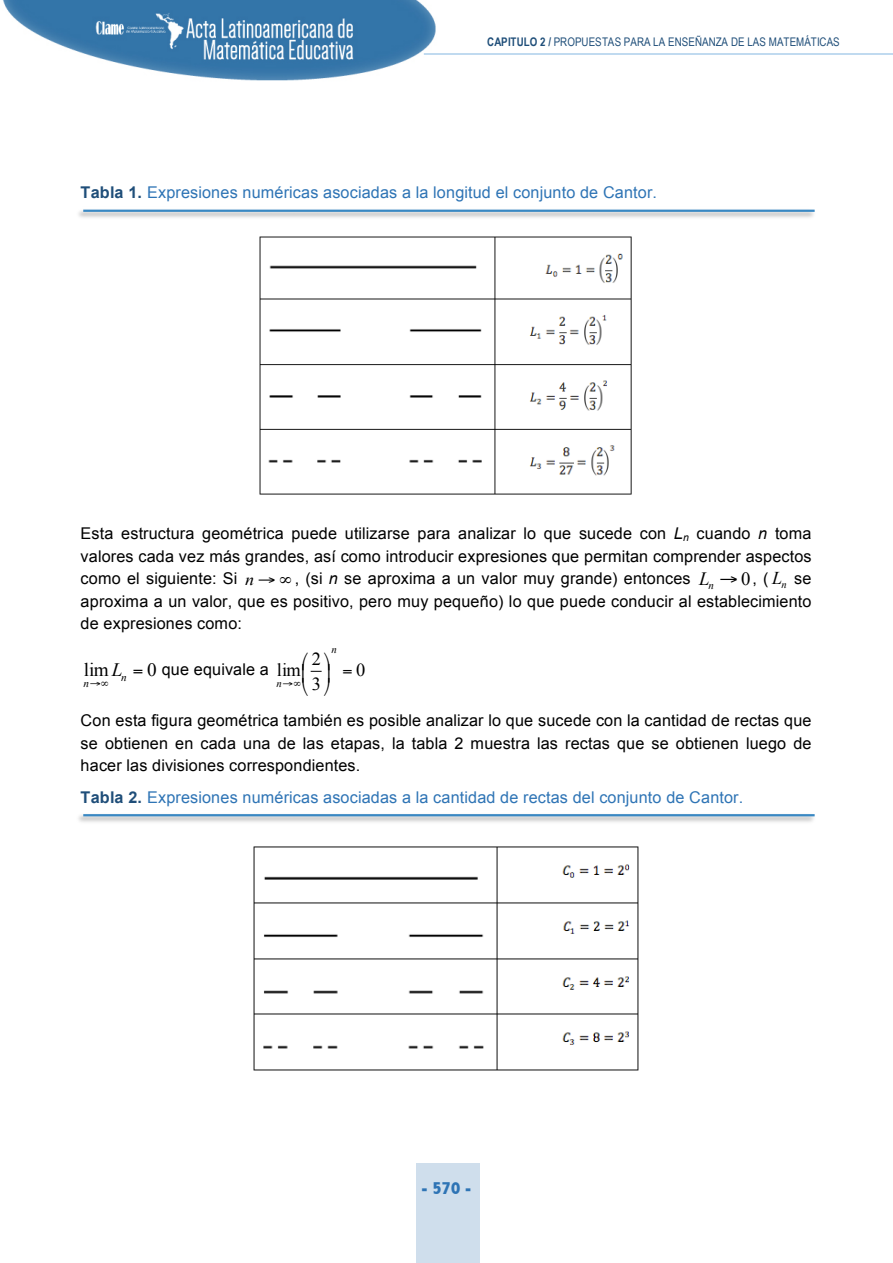
<style>
.page{position:relative;width:893px;height:1263px;background:#fff}
.page>*{position:absolute;margin:0;border:0;box-sizing:border-box;transform-origin:0 0}
.t1{font:18.9px "Times New Roman";color:#000}
.t2{font:italic 18.75px "Times New Roman";color:#000}
.t3{font:18.3px "Times New Roman";color:#000}
.t4{font:800 condensed 18px "Abadi";color:#2e74b5}
.t5{font:16.2px/22.5px "Arial";letter-spacing:.01em;color:#000;text-align:justify}
.t6{font:16.2px "Arial";letter-spacing:.01em;color:#2e74b5}
.t7{font:11.85px "Arial Narrow";letter-spacing:.005em;color:#1f4e79}
.t8{font:italic 11.1px "Times New Roman";color:#000}
.t9{font:italic 10.8px "Times New Roman";color:#000}
.s1{font-weight:700}
.s2{font-weight:700;color:#1f4e79}
.s3{font-style:italic}
.s4{font-family:"Times New Roman";font-style:italic;font-size:16.5px}
.s5{font-style:normal}
.s6{font-family:"Times New Roman";font-style:italic;font-size:18px}
</style>
<div class="page">
<div style="left:416px;top:1163px;width:64px;height:100px;background:#cfdeec"></div>
<img style="left:3px;top:0;width:433px;height:81px">
<hr style="left:424px;top:53px;width:468px;height:2px;background:#acceeb">
<img style="left:453px;top:53px;width:397px;height:2px">
<img style="left:259px;top:236px;width:373px;height:259px">
<img style="left:253px;top:846px;width:386px;height:225px">
<hr style="left:83px;top:210px;width:732px;height:2px;background:#3988c3">
<hr style="left:83px;top:814px;width:732px;height:2px;background:#3988c3">
<svg style="left:310px;top:670px;width:12px;height:2px"></svg>
<p class="t7" style="left:487px;top:35px;width:354px"><span class="s1">CAPITULO 2 /</span> PROPUESTAS PARA LA ENSEÑANZA DE LAS MATEMÁTICAS</p>
<p class="t6" style="left:81px;top:184px;width:578px"><span class="s2">Tabla 1.</span> Expresiones numéricas asociadas a la longitud el conjunto de Cantor.</p>
<p class="t5" style="left:81px;top:522px;width:732px">Esta estructura geométrica puede utilizarse para analizar lo que sucede con <span class="s3">L</span><sub>n</sub> cuando <span class="s3">n</span> toma valores cada vez más grandes, así como introducir expresiones que permitan comprender aspectos como el siguiente: Si <span class="s4">n</span> → ∞ , (si <span class="s3">n</span> se aproxima a un valor muy grande) entonces</p>
<p class="t2" style="left:699px;top:568px;width:53px">L<sub>n</sub> →<span class="s5">0</span></p>
<p class="t5" style="left:81px;top:567px;width:732px;text-indent:672px">, (<span class="s6">L</span><sub>n</sub> se aproxima a un valor, que es positivo, pero muy pequeño) lo que puede conducir al establecimiento de expresiones como:</p>
<p class="t1" style="left:84px;top:659px;width:40px">lim <span class="s3">L</span></p>
<p class="t1" style="left:147px;top:659px;width:11px">0</p>
<p class="t8" style="left:84px;top:677px;width:27px">n→∞</p>
<p class="t9" style="left:331px;top:644px;width:7px">n</p>
<p class="t3" style="left:312px;top:648px;width:11px">2</p>
<p class="t3" style="left:277px;top:660px;width:26px">lim</p>
<p class="t9" style="left:276px;top:677px;width:26px">n→∞</p>
<p class="t5" style="left:162px;top:658px;width:109px">que equivale a</p>
<p class="t3" style="left:356px;top:660px;width:11px">0</p>
<p class="t3" style="left:312px;top:674px;width:11px">3</p>
<p class="t8" style="left:121px;top:671px;width:7px">n</p>
<p class="t5" style="left:81px;top:710px;width:732px">Con esta figura geométrica también es posible analizar lo que sucede con la cantidad de rectas que se obtienen en cada una de las etapas, la tabla 2 muestra las rectas que se obtienen luego de hacer las divisiones correspondientes.</p>
<p class="t6" style="left:81px;top:788px;width:664px"><span class="s2">Tabla 2.</span> Expresiones numéricas asociadas a la cantidad de rectas del conjunto de Cantor.</p>
<p class="t4" style="left:421px;top:1178px;width:52px">- 570 -</p>
</div>
